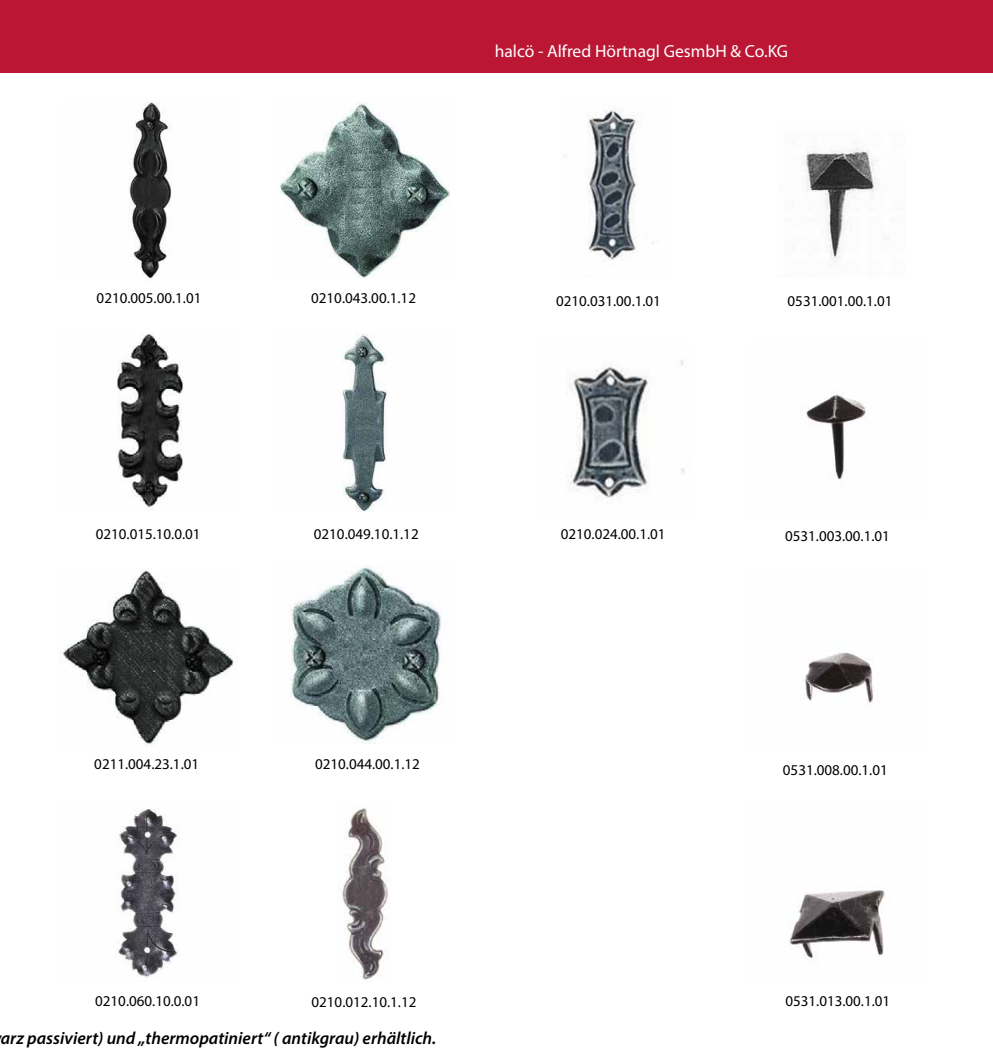
<style>
.page{position:relative;width:993px;height:1053px;background:#fff}
.page>*{position:absolute;margin:0;border:0;box-sizing:border-box;transform-origin:0 0}
.t1{font:italic 600 17.5px "Myriad Pro";color:#000}
.t2{font:17.5px "Myriad Pro";color:#fff}
.t3{font:15px "Myriad Pro";color:#000}
</style>
<div class="page">
<img style="left:63px;top:569px;width:174px;height:177px">
<img style="left:290px;top:567px;width:152px;height:176px">
<img style="left:338px;top:808px;width:50px;height:172px">
<img style="left:117px;top:809px;width:61px;height:169px">
<img style="left:564px;top:110px;width:90px;height:150px">
<img style="left:805px;top:148px;width:72px;height:112px">
<img style="left:568px;top:360px;width:117px;height:138px">
<img style="left:806px;top:394px;width:60px;height:90px">
<img style="left:790px;top:890px;width:95px;height:69px">
<img style="left:805px;top:652px;width:69px;height:51px">
<img style="left:129px;top:103px;width:43px;height:176px">
<img style="left:280px;top:103px;width:170px;height:175px">
<img style="left:117px;top:334px;width:66px;height:176px">
<img style="left:342px;top:334px;width:45px;height:177px">
<div style="left:0;top:0;width:992px;height:73px;background:#bb1735"></div>
<p class="t2" style="left:494px;top:41px;width:295px">halcö - Alfred Hörtnagl GesmbH &amp; Co.KG</p>
<p class="t3" style="left:97px;top:288px;width:106px">0210.005.00.1.01</p>
<p class="t3" style="left:311px;top:288px;width:106px">0210.043.00.1.12</p>
<p class="t3" style="left:556px;top:292px;width:106px">0210.031.00.1.01</p>
<p class="t3" style="left:787px;top:292px;width:106px">0531.001.00.1.01</p>
<p class="t3" style="left:96px;top:524px;width:106px">0210.015.10.0.01</p>
<p class="t3" style="left:314px;top:524px;width:106px">0210.049.10.1.12</p>
<p class="t3" style="left:560px;top:524px;width:106px">0210.024.00.1.01</p>
<p class="t3" style="left:784px;top:526px;width:106px">0531.003.00.1.01</p>
<p class="t3" style="left:94px;top:755px;width:106px">0211.004.23.1.01</p>
<p class="t3" style="left:315px;top:755px;width:106px">0210.044.00.1.12</p>
<p class="t3" style="left:782px;top:760px;width:106px">0531.008.00.1.01</p>
<p class="t3" style="left:95px;top:991px;width:106px">0210.060.10.0.01</p>
<p class="t3" style="left:311px;top:992px;width:106px">0210.012.10.1.12</p>
<p class="t3" style="left:785px;top:991px;width:106px">0531.013.00.1.01</p>
<p class="t1" style="left:1px;top:1026px;width:437px">arz passiviert) und „thermopatiniert“ ( antikgrau) erhältlich.</p>
</div>
